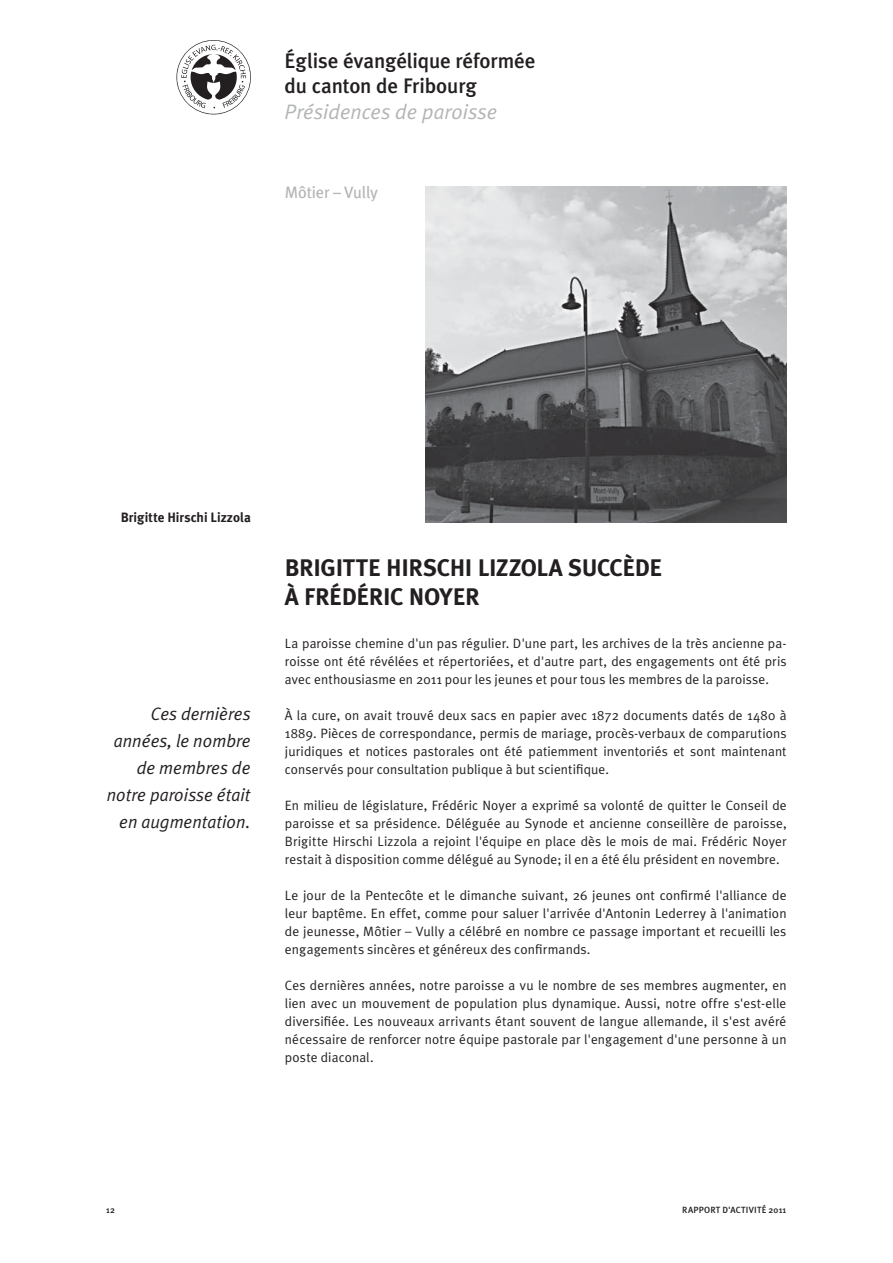
<style>
.page{position:relative;width:893px;height:1263px;background:#fff}
.page>*{position:absolute;margin:0;border:0;box-sizing:border-box;transform-origin:0 0}
.t1{font:700 24px/28.8px "Meta Plus";letter-spacing:-.02em;color:#231f20}
.t2{font:500 21px/25.2px "Meta Plus";letter-spacing:-.01em;color:#231f20}
.t3{font:italic 21px "Meta Plus Normal";color:#b2b4b6}
.t4{font:italic 18px/27px "Meta Plus Normal";color:#231f20;text-align:right}
.t5{font:16.5px "Meta Plus";letter-spacing:-.01em;color:#b2b4b6}
.t6{font:13.5px/18px "Meta Plus Normal";letter-spacing:.01em;color:#231f20;text-align:justify}
.t7{font:700 13.5px "Meta Plus";color:#231f20}
.t8{font:500 9px "Meta Plus";letter-spacing:.02em;color:#231f20}
</style>
<div class="page">
<img style="left:425px;top:186px;width:362px;height:336px">
<svg style="left:176px;top:40px;width:75px;height:74px"></svg>
<h2 class="t2" style="left:285px;top:49px;width:253px">Église évangélique réformée du canton de Fribourg</h2>
<h2 class="t3" style="left:285px;top:101px;width:214px">Présidences de paroisse</h2>
<p class="t5" style="left:285px;top:184px;width:95px">Môtier – Vully</p>
<p class="t7" style="left:121px;top:511px;width:132px">Brigitte Hirschi Lizzola</p>
<h3 class="t4" style="left:107px;top:701px;width:145px">Ces dernières années, le nombre de membres de notre paroisse était en augmentation.</h3>
<h1 class="t1" style="left:285px;top:554px;width:379px">BRIGITTE HIRSCHI LIZZOLA SUCCÈDE<br>À FRÉDÉRIC NOYER</h1>
<p class="t6" style="left:285px;top:636px;width:503px">La paroisse chemine d'un pas régulier. D'une part, les archives de la très ancienne pa&shy;roisse ont été révélées et répertoriées, et d'autre part, des engagements ont été pris avec enthousiasme en 2011 pour les jeunes et pour tous les membres de la paroisse.</p>
<p class="t6" style="left:285px;top:708px;width:503px">À la cure, on avait trouvé deux sacs en papier avec 1872 documents datés de 1480 à 1889. Pièces de correspondance, permis de mariage, procès-verbaux de comparutions juridiques et notices pastorales ont été patiemment inventoriés et sont maintenant conservés pour consultation publique à but scientifique.</p>
<p class="t6" style="left:285px;top:798px;width:503px">En milieu de législature, Frédéric Noyer a exprimé sa volonté de quitter le Conseil de paroisse et sa présidence. Déléguée au Synode et ancienne conseillère de paroisse, Brigitte Hirschi Lizzola a rejoint l'équipe en place dès le mois de mai. Frédéric Noyer restait à disposition comme délégué au Synode; il en a été élu président en novembre.</p>
<p class="t6" style="left:285px;top:888px;width:503px">Le jour de la Pentecôte et le dimanche suivant, 26 jeunes ont confirmé l'alliance de leur baptême. En effet, comme pour saluer l'arrivée d'Antonin Lederrey à l'animation de jeunesse, Môtier – Vully a célébré en nombre ce passage important et recueilli les engagements sincères et généreux des confirmands.</p>
<p class="t6" style="left:285px;top:978px;width:503px">Ces dernières années, notre paroisse a vu le nombre de ses membres augmenter, en lien avec un mouvement de population plus dynamique. Aussi, notre offre s'est-elle diversifiée. Les nouveaux arrivants étant souvent de langue allemande, il s'est avéré nécessaire de renforcer notre équipe pastorale par l'engagement d'une personne à un poste diaconal.</p>
<p class="t8" style="left:106px;top:1206px;width:10px">12</p>
<p class="t8" style="left:682px;top:1206px;width:106px">RAPPORT D'ACTIVITÉ 2011</p>
</div>
